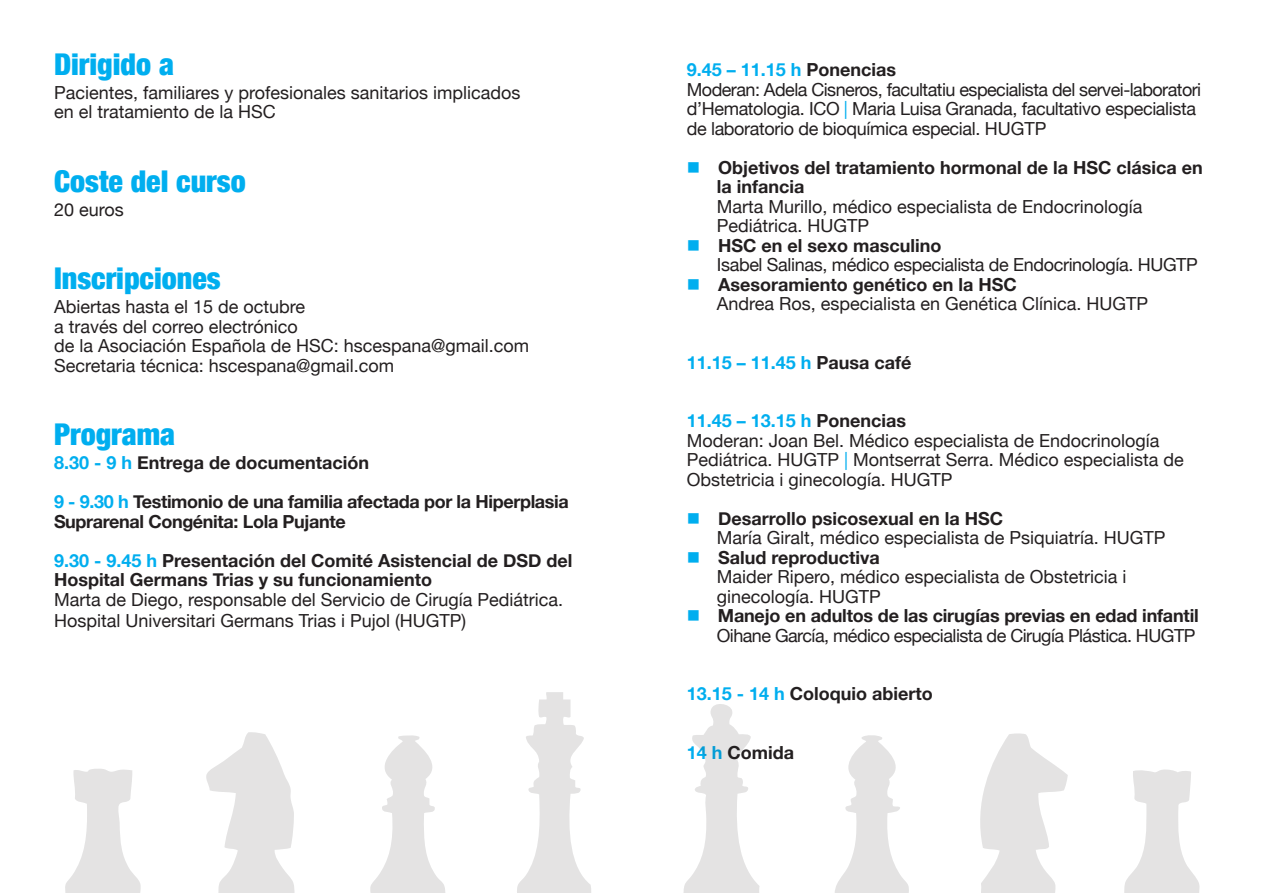
<style>
.page{position:relative;width:1263px;height:893px;background:#fff}
.page>*{position:absolute;margin:0;border:0;box-sizing:border-box;transform-origin:0 0}
.t1{font:900 condensed 30px "Helvetica Neue";color:#00aeef}
.t2{font:18px/19.5px "Helvetica Neue";color:#231f20}
.t3{font:700 18px/39px "Helvetica Neue";color:#231f20}
.t4{font:18px/19.5px "Helvetica Neue";letter-spacing:-.02em;color:#231f20}
.t5{font:700 18px/39px "Helvetica Neue";letter-spacing:-.02em;color:#231f20}
.t6{font:18px "Helvetica Neue";letter-spacing:-.03em;color:#231f20}
.t7{font:700 18px "Helvetica Neue";color:#00aeef}
.s1{color:#00aeef}
.s2{font-weight:700;color:#00aeef}
.s3{font-weight:700}
.s4{color:#231f20}
</style>
<div class="page">
<svg style="left:517px;top:692px;width:74px;height:201px"></svg>
<svg style="left:683px;top:704px;width:77px;height:189px"></svg>
<svg style="left:206px;top:732px;width:89px;height:161px"></svg>
<svg style="left:980px;top:733px;width:88px;height:160px"></svg>
<svg style="left:370px;top:735px;width:75px;height:158px"></svg>
<svg style="left:835px;top:735px;width:74px;height:158px"></svg>
<svg style="left:65px;top:769px;width:76px;height:124px"></svg>
<svg style="left:1124px;top:769px;width:76px;height:124px"></svg>
<h1 class="t1" style="left:54px;top:45px;width:121px">Dirigido a</h1>
<p class="t2" style="left:54px;top:82px;width:468px">Pacientes, familiares y profesionales sanitarios implicados en el tratamiento de la HSC</p>
<h1 class="t1" style="left:54px;top:162px;width:193px">Coste del curso</h1>
<p class="t2" style="left:54px;top:199px;width:71px">20 euros</p>
<h1 class="t1" style="left:54px;top:260px;width:168px">Inscripciones</h1>
<p class="t2" style="left:54px;top:297px;width:477px">Abiertas hasta el 15 de octubre<br>a través del correo electrónico<br>de la Asociación Española de HSC: hscespana@gmail.com Secretaria técnica: hscespana@gmail.com</p>
<h1 class="t1" style="left:54px;top:416px;width:123px">Programa</h1>
<p class="t5" style="left:54px;top:443px;width:516px"><span class="s1">8.30 - 9 h</span> Entrega de documentación<br><span class="s1">9 - 9.30 h</span> Testimonio de una familia afectada por la Hiperplasia</p>
<p class="t3" style="left:54px;top:501px;width:520px">Suprarenal Congénita: Lola Pujante<br><span class="s1">9.30 - 9.45 h</span> Presentación del Comité Asistencial de DSD del</p>
<p class="t3" style="left:54px;top:560px;width:380px">Hospital Germans Trias y su funcionamiento</p>
<p class="t2" style="left:54px;top:589px;width:511px;line-height:21px">Marta de Diego, responsable del Servicio de Cirugía Pediátrica.<br>Hospital Universitari Germans Trias i Pujol (HUGTP)</p>
<p class="t4" style="left:687px;top:60px;width:516px"><span class="s2">9.45 – 11.15 h</span> <span class="s3">Ponencias<br></span>Moderan: Adela Cisneros, facultatiu especialista del servei-laboratori d’Hematologia. ICO <span class="s1">|</span> Maria Luisa Granada, facultativo especialista de laboratorio de bioquímica especial. HUGTP</p>
<p class="t3" style="left:717px;top:157px;width:487px;line-height:19.5px">Objetivos del tratamiento hormonal de la HSC clásica en la infancia</p>
<p class="t2" style="left:717px;top:196px;width:427px">Marta Murillo, médico especialista de Endocrinología<br>Pediátrica. HUGTP</p>
<p class="t3" style="left:718px;top:225px;width:225px">HSC en el sexo masculino</p>
<p class="t4" style="left:717px;top:255px;width:483px">Isabel Salinas, médico especialista de Endocrinología. HUGTP</p>
<p class="t3" style="left:718px;top:264px;width:300px">Asesoramiento genético en la HSC</p>
<p class="t2" style="left:717px;top:294px;width:433px">Andrea Ros, especialista en Genética Clínica. HUGTP</p>
<p class="t7" style="left:687px;top:351px;width:226px">11.15 – 11.45 h <span class="s4">Pausa café</span></p>
<p class="t2" style="left:687px;top:411px;width:499px"><span class="s2">11.45 – 13.15 h</span> <span class="s3">Ponencias<br></span>Moderan: Joan Bel. Médico especialista de Endocrinología Pediátrica. HUGTP <span class="s1">|</span> Montserrat Serra. Médico especialista de Obstetricia i ginecología. HUGTP</p>
<p class="t3" style="left:718px;top:498px;width:286px">Desarrollo psicosexual en la HSC</p>
<p class="t2" style="left:717px;top:528px;width:450px">María Giralt, médico especialista de Psiquiatría. HUGTP</p>
<p class="t3" style="left:718px;top:537px;width:163px">Salud reproductiva</p>
<p class="t2" style="left:717px;top:567px;width:411px">Maider Ripero, médico especialista de Obstetricia i ginecología. HUGTP</p>
<p class="t3" style="left:718px;top:596px;width:482px">Manejo en adultos de las cirugías previas en edad infantil</p>
<p class="t6" style="left:717px;top:625px;width:480px">Oihane García, médico especialista de Cirugía Plástica. HUGTP</p>
<p class="t3" style="left:687px;top:674px;width:248px"><span class="s1">13.15 - 14 h</span> Coloquio abierto</p>
<p class="t3" style="left:687px;top:732px;width:109px"><span class="s1">14 h</span> Comida</p>
</div>
